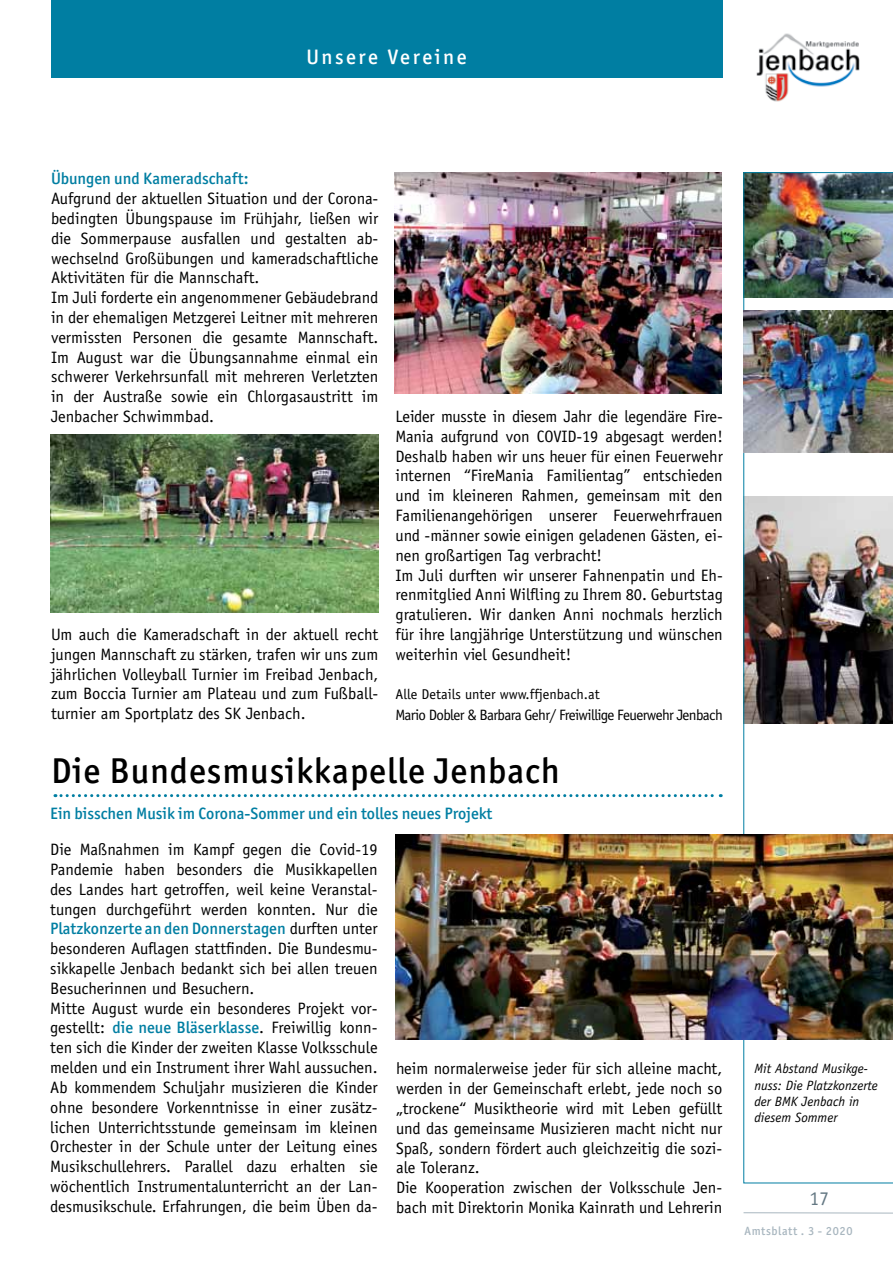
<style>
.page{position:relative;width:893px;height:1263px;background:#fff}
.page>*{position:absolute;margin:0;border:0;box-sizing:border-box;transform-origin:0 0}
.t1{font:500 36px "Officina San ITC";letter-spacing:.025em;color:#000}
.t2{font:500 21px "Officina San ITC";letter-spacing:.125em;color:#fff}
.t3{font:19.5px "Officina San ITC";color:#647883}
.t4{font:16.5px/19.8px "Officina Sans";color:#000}
.t5{font:500 16.5px "Officina San ITC";color:#007ea2}
.t6{font:15px "Officina Sans";letter-spacing:-.04em;color:#000}
.t7{font:14.25px "Officina Sans";color:#000}
.t8{font:italic 13.5px/16.2px "Officina Sans";color:#000}
.t9{font:500 12px "Officina San ITC";letter-spacing:.05em;color:#a8b6bf}
.s1{font-family:"Officina Sans";font-weight:400;color:#000}
.s2{font-family:"Officina San ITC";font-weight:500;color:#007ea2}
</style>
<div class="page">
<img style="left:756px;top:33px;width:104px;height:69px">
<div style="left:51px;top:0;width:671px;height:78px;background:#007ea2"></div>
<hr style="left:743px;top:1212px;width:150px;height:1px;background:#a8b6bf">
<img style="left:743px;top:172px;width:150px;height:1011px">
<img style="left:394px;top:172px;width:328px;height:221px">
<img style="left:51px;top:434px;width:327px;height:179px">
<img style="left:395px;top:834px;width:498px;height:206px">
<img style="left:743px;top:310px;width:150px;height:143px">
<svg style="left:55px;top:794px;width:666px;height:3px"></svg>
<p class="t2" style="left:306px;top:44px;width:162px">Unsere Vereine</p>
<p class="t5" style="left:51px;top:169px;width:199px">Übungen und Kameradschaft:</p>
<p class="t4" style="left:51px;top:189px;width:329px">Aufgrund der aktuellen Situation und der Corona&shy;bedingten Übungspause im Frühjahr, ließen wir die Sommerpause ausfallen und gestalten ab&shy;wechselnd Großübungen und kameradschaftliche Aktivitäten für die Mannschaft.<br>Im Juli forderte ein angenommener Gebäudebrand in der ehemaligen Metzgerei Leitner mit mehreren vermissten Personen die gesamte Mannschaft.<br>Im August war die Übungsannahme einmal ein schwerer Verkehrsunfall mit mehreren Verletzten in der Austraße sowie ein Chlorgasaustritt im Jenbacher Schwimmbad.</p>
<p class="t4" style="left:395px;top:407px;width:329px">Leider musste in diesem Jahr die legendäre Fire-Mania aufgrund von COVID-19 abgesagt werden!<br>Deshalb haben wir uns heuer für einen Feuerwehr internen “FireMania Familientag” entschieden und im kleineren Rahmen, gemeinsam mit den Familienangehörigen unserer Feuerwehrfrauen und -männer sowie einigen geladenen Gästen, ei&shy;nen großartigen Tag verbracht!<br>Im Juli durften wir unserer Fahnenpatin und Eh&shy;renmitglied Anni Wilfling zu Ihrem 80. Geburtstag gratulieren. Wir danken Anni nochmals herzlich für ihre langjährige Unterstützung und wünschen weiterhin viel Gesundheit!</p>
<p class="t7" style="left:395px;top:686px;width:206px">Alle Details unter www.ffjenbach.at</p>
<p class="t6" style="left:395px;top:706px;width:329px">Mario Dobler &amp; Barbara Gehr/ Freiwillige Feuerwehr Jenbach</p>
<h1 class="t1" style="left:51px;top:749px;width:510px">Die Bundesmusikkapelle Jenbach</h1>
<p class="t5" style="left:50px;top:804px;width:444px">Ein bisschen Musik im Corona-Sommer und ein tolles neues Projekt</p>
<p class="t4" style="left:50px;top:840px;width:329px;text-align:justify">Die Maßnahmen im Kampf gegen die Covid-19<br>Pandemie haben besonders die Musikkapellen des Landes hart getroffen, weil keine Veranstal&shy;tungen durchgeführt werden konnten. Nur die</p>
<p class="t5" style="left:50px;top:919px;width:329px">Platzkonzerte an den Donnerstagen <span class="s1">durften unter</span></p>
<p class="t4" style="left:50px;top:939px;width:329px">besonderen Auflagen stattfinden. Die Bundesmu&shy;sikkapelle Jenbach bedankt sich bei allen treuen Besucherinnen und Besuchern.<br>Mitte August wurde ein besonderes Projekt vor&shy;gestellt: <span class="s2">die neue Bläserklasse</span>. Freiwillig konn&shy;ten sich die Kinder der zweiten Klasse Volksschule melden und ein Instrument ihrer Wahl aussuchen.<br>Ab kommendem Schuljahr musizieren die Kinder ohne besondere Vorkenntnisse in einer zusätz&shy;lichen Unterrichtsstunde gemeinsam im kleinen Orchester in der Schule unter der Leitung eines Musikschullehrers. Parallel dazu erhalten sie wöchentlich Instrumentalunterricht an der Lan&shy;desmusikschule. Erfahrungen, die beim Üben da-</p>
<p class="t4" style="left:51px;top:624px;width:329px;text-align:justify">Um auch die Kameradschaft in der aktuell recht jungen Mannschaft zu stärken, trafen wir uns zum jährlichen Volleyball Turnier im Freibad Jenbach, zum Boccia Turnier am Plateau und zum Fußball&shy;turnier am Sportplatz des SK Jenbach.</p>
<p class="t4" style="left:396px;top:1059px;width:328px">heim normalerweise jeder für sich alleine macht, werden in der Gemeinschaft erlebt, jede noch so „trockene“ Musiktheorie wird mit Leben gefüllt und das gemeinsame Musizieren macht nicht nur Spaß, sondern fördert auch gleichzeitig die sozi&shy;ale Toleranz.<br>Die Kooperation zwischen der Volksschule Jen&shy;bach mit Direktorin Monika Kainrath und Lehrerin</p>
<p class="t8" style="left:754px;top:1061px;width:125px">Mit Abstand Musikge&shy;nuss: Die Platzkonzerte der BMK Jenbach in diesem Sommer</p>
<p class="t3" style="left:809px;top:1187px;width:21px">17</p>
<p class="t9" style="left:745px;top:1224px;width:109px">Amtsblatt . 3 - 2020</p>
</div>
